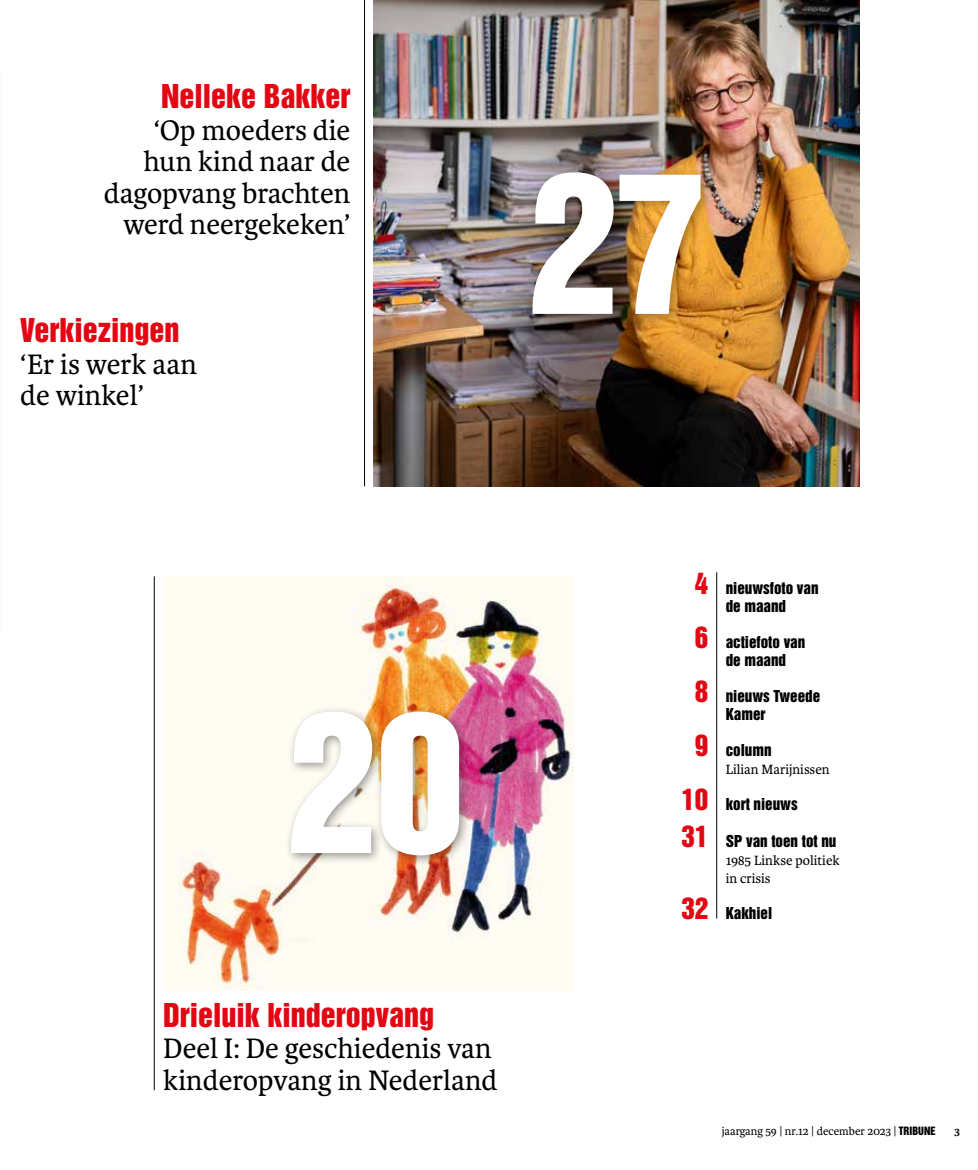
<style>
.page{position:relative;width:978px;height:1170px;background:#fff}
.page>*{position:absolute;margin:0;border:0;box-sizing:border-box;transform-origin:0 0}
.t1{font:30px/31.5px "Karmina";color:#000}
.t2{font:30px "Helvetica Inserat";color:#e30613}
.t3{font:27px/54px "Helvetica Inserat";color:#e30613;text-align:center}
.t4{font:15px/18px "Helvetica Inserat LT Std";color:#000}
.t5{font:14.25px/18px "Karmina";color:#000}
.t6{font:12px "Karmina";color:#000}
.t7{font:700 12px "Karmina";color:#000}
.s1{font-family:"Helvetica Inserat LT Std";font-size:10.5px}
</style>
<div class="page">
<img style="left:374px;top:0;width:486px;height:486px">
<hr style="left:716px;top:572px;width:1px;height:346px;background:#000">
<hr style="left:154px;top:576px;width:1px;height:514px;background:#000">
<hr style="left:364px;top:0;width:1px;height:486px;background:#000">
<img style="left:163px;top:576px;width:411px;height:414px">
<div style="left:527px;top:166px;width:186px;height:160px;background:#000;opacity:.3"></div>
<img style="left:533px;top:172px;width:168px;height:142px">
<div style="left:285px;top:705px;width:186px;height:162px;background:#000;opacity:.4"></div>
<svg style="left:291px;top:711px;width:168px;height:144px"></svg>
<p class="t2" style="left:161px;top:78px;width:191px">Nelleke Bakker</p>
<p class="t1" style="left:104px;top:114px;width:248px;text-align:right">‘Op moeders die hun kind naar de dagopvang brachten werd neergekeken’</p>
<p class="t2" style="left:20px;top:312px;width:161px">Verkiezingen</p>
<p class="t1" style="left:20px;top:348px;width:178px">‘Er is werk aan de winkel’</p>
<p class="t2" style="left:163px;top:996px;width:272px">Drieluik kinderopvang</p>
<p class="t1" style="left:163px;top:1032px;width:336px">Deel I: De geschiedenis van kinderopvang in Nederland</p>
<p class="t3" style="left:681px;top:557px;width:28px">4<br>6<br>8<br>9<br>10</p>
<p class="t3" style="left:681px;top:809px;width:28px">31</p>
<p class="t3" style="left:681px;top:881px;width:28px">32</p>
<p class="t4" style="left:726px;top:579px;width:94px">nieuwsfoto van de maand</p>
<p class="t4" style="left:726px;top:633px;width:81px">actiefoto van de maand</p>
<p class="t4" style="left:726px;top:687px;width:96px">nieuws Tweede<br>Kamer</p>
<p class="t4" style="left:726px;top:741px;width:47px">column</p>
<p class="t5" style="left:726px;top:761px;width:106px">Lilian Marijnissen</p>
<p class="t4" style="left:726px;top:795px;width:74px">kort nieuws</p>
<p class="t4" style="left:726px;top:831px;width:112px">SP van toen tot nu</p>
<p class="t5" style="left:726px;top:851px;width:115px">1985 Linkse politiek in crisis</p>
<p class="t4" style="left:726px;top:903px;width:48px">Kakhiel</p>
<p class="t6" style="left:722px;top:1123px;width:215px">jaargang 59 | nr.12 | december 2023 | <span class="s1">TRIBUNE</span></p>
<p class="t7" style="left:954px;top:1123px;width:7px">3</p>
</div>
